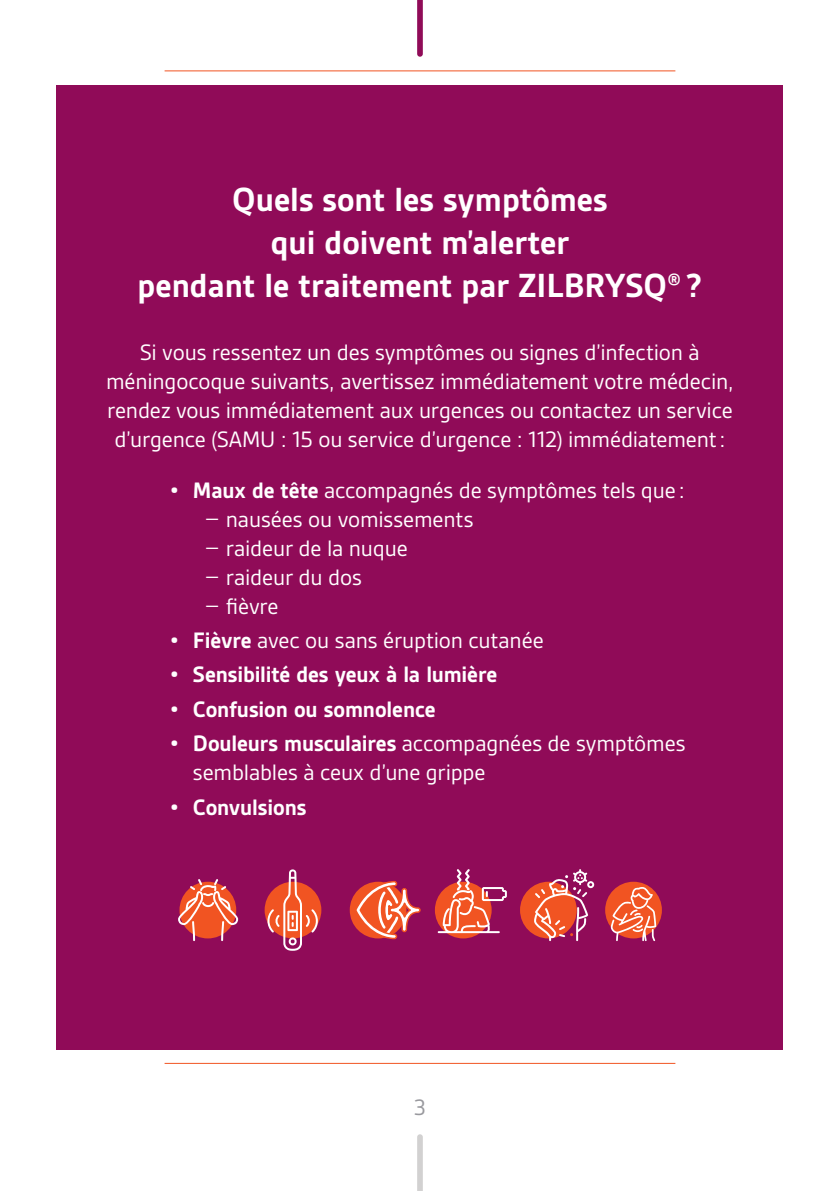
<style>
.page{position:relative;width:840px;height:1191px;background:#fff}
.page>*{position:absolute;margin:0;border:0;box-sizing:border-box;transform-origin:0 0}
.t1{font:700 36px/43.2px "Gesta";color:#fff;text-align:center}
.t2{font:24px/28.8px "Gesta";letter-spacing:-.005em;color:#fff;text-align:center}
.t3{font:700 24px "Gesta";letter-spacing:-.005em;color:#fff}
.t4{font:24px "Gesta";color:#99999e}
.s1{font-weight:700}
</style>
<div class="page">
<div style="left:57px;top:85px;width:725px;height:964px;background:#900b58"></div>
<svg style="left:417px;top:0;width:5px;height:57px"></svg>
<svg style="left:417px;top:1134px;width:5px;height:57px"></svg>
<hr style="left:164px;top:70px;width:511px;height:1px;background:#f15422">
<hr style="left:164px;top:1062px;width:511px;height:1px;background:#f15422">
<svg style="left:178px;top:879px;width:60px;height:62px"></svg>
<svg style="left:266px;top:869px;width:53px;height:81px"></svg>
<svg style="left:349px;top:881px;width:57px;height:57px"></svg>
<svg style="left:353px;top:881px;width:68px;height:59px"></svg>
<div style="left:519px;top:881px;width:57px;height:57px;background:#f15422;border-radius:50%"></div>
<svg style="left:533px;top:869px;width:61px;height:72px"></svg>
<svg style="left:604px;top:881px;width:57px;height:57px"></svg>
<svg style="left:610px;top:887px;width:46px;height:54px;background:#e97157"></svg>
<svg style="left:434px;top:881px;width:57px;height:57px"></svg>
<svg style="left:437px;top:869px;width:69px;height:64px"></svg>
<p class="t1" style="left:137px;top:178px;width:566px">Quels sont les symptômes<br>qui doivent m’alerter<br>pendant le traitement par ZILBRYSQ® ?</p>
<p class="t2" style="left:106px;top:338px;width:629px">Si vous ressentez un des symptômes ou signes d’infection à méningocoque suivants, avertissez immédiatement votre médecin, rendez vous immédiatement aux urgences ou contactez un service d’urgence (SAMU : 15 ou service d’urgence : 112) immédiatement:</p>
<p class="t2" style="left:170px;top:476px;width:516px"><span class="s1">• Maux de tête</span> accompagnés de symptômes tels que :</p>
<p class="t2" style="left:204px;top:505px;width:270px">– nausées ou vomissements</p>
<p class="t2" style="left:204px;top:533px;width:205px">– raideur de la nuque</p>
<p class="t2" style="left:204px;top:562px;width:159px">– raideur du dos</p>
<p class="t2" style="left:204px;top:591px;width:76px">– fièvre</p>
<p class="t2" style="left:170px;top:625px;width:375px"><span class="s1">• Fièvre</span> avec ou sans éruption cutanée</p>
<p class="t3" style="left:170px;top:661px;width:328px">• Sensibilité des yeux à la lumière</p>
<p class="t3" style="left:170px;top:695px;width:266px">• Confusion ou somnolence</p>
<p class="t2" style="left:193px;top:729px;width:494px;text-align:left;text-indent:-23px"><span class="s1">• Douleurs musculaires</span> accompagnées de symptômes semblables à ceux d’une grippe</p>
<p class="t3" style="left:170px;top:793px;width:138px">• Convulsions</p>
<p class="t4" style="left:414px;top:1093px;width:13px">3</p>
</div>
